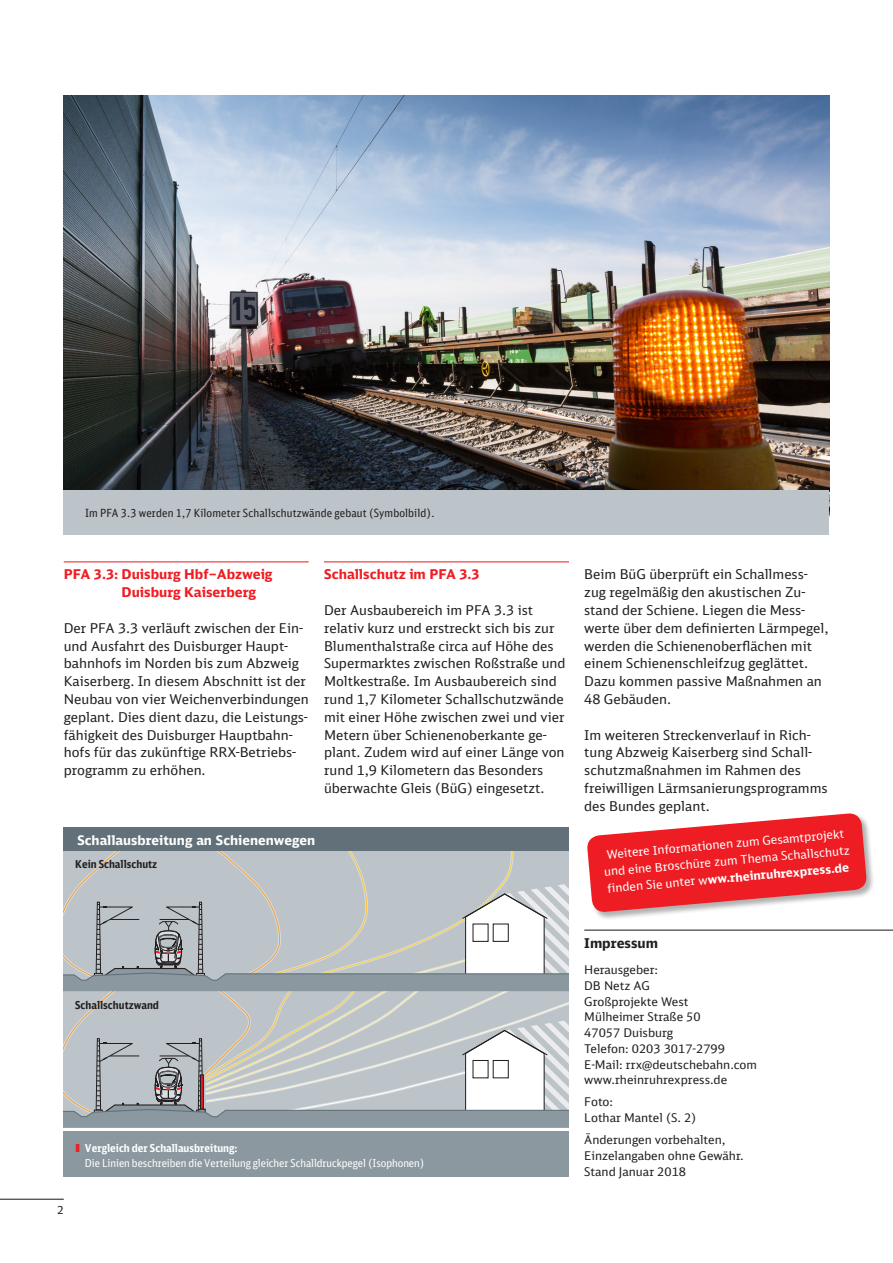
<style>
.page{position:relative;width:893px;height:1263px;background:#fff}
.page>*{position:absolute;margin:0;border:0;box-sizing:border-box;transform-origin:0 0}
.t1{font:13.5px/17.9px "DB Sans";color:#231f20}
.t2{font:700 13.5px/17.9px "DB Sans";color:#ee1d23}
.t3{font:700 13.5px "DB Sans";color:#231f20}
.t4{font:700 13.2px "DB Sans";color:#fff}
.t5{font:12px/15.8px "DB Sans";color:#231f20}
.t6{font:12px/17px "DB Sans";color:#fff;text-align:center}
.t7{font:11.25px "DB Sans Cond";letter-spacing:.015em;color:#231f20}
.t8{font:11.25px "DB Sans";color:#231f20}
.t9{font:10.95px/14.5px "DB Sans Cond";color:#fff}
.t10{font:700 10.95px "DB Sans Cond";color:#231f20}
.s1{font-family:"DB Sans Alternate";font-weight:900;color:#ee1d23}
.s2{font-weight:700}
</style>
<div class="page">
<hr style="left:64px;top:561px;width:245px;height:1px;background:#ee1d23">
<hr style="left:584px;top:929px;width:309px;height:2px;background:#231f20">
<hr style="left:324px;top:561px;width:245px;height:1px;background:#ee1d23">
<div style="left:64px;top:1131px;width:505px;height:45px;background:#8b98a0"></div>
<svg style="left:64px;top:851px;width:505px;height:277px;background:#b9c0c3"></svg>
<div style="left:64px;top:827px;width:505px;height:24px;background:#627179"></div>
<img style="left:64px;top:96px;width:765px;height:394px">
<div style="left:64px;top:490px;width:765px;height:45px;background:#bcc4c9"></div>
<div style="left:587px;top:813px;width:288px;height:107px;background:#231f20;opacity:.35"></div>
<svg style="left:587px;top:813px;width:280px;height:100px"></svg>
<hr style="left:0;top:1199px;width:64px;height:1px;background:#231f20">
<p class="t7" style="left:85px;top:506px;width:351px">Im PFA 3.3 werden 1,7 Kilometer Schallschutzwände gebaut (Symbolbild).</p>
<p class="t2" style="left:122px;top:565px;width:152px;text-indent:-58px">PFA 3.3: Duisburg Hbf–Abzweig<br>Duisburg Kaiserberg</p>
<p class="t1" style="left:64px;top:619px;width:246px">Der PFA 3.3 verläuft zwischen der Ein&shy;und Ausfahrt des Duisburger Haupt&shy;bahnhofs im Norden bis zum Abzweig Kaiserberg. In diesem Abschnitt ist der Neubau von vier Weichenverbindungen geplant. Dies dient dazu, die Leistungs&shy;fähigkeit des Duisburger Hauptbahn&shy;hofs für das zukünftige RRX-Betriebs&shy;programm zu erhöhen.</p>
<p class="t2" style="left:324px;top:565px;width:157px">Schallschutz im PFA 3.3</p>
<p class="t1" style="left:324px;top:601px;width:243px">Der Ausbaubereich im PFA 3.3 ist relativ kurz und erstreckt sich bis zur Blumenthalstraße circa auf Höhe des Supermarktes zwischen Roßstraße und Moltkestraße. Im Ausbaubereich sind rund 1,7 Kilometer Schallschutzwände mit einer Höhe zwischen zwei und vier Metern über Schienenoberkante ge&shy;plant. Zudem wird auf einer Länge von rund 1,9 Kilometern das Besonders überwachte Gleis (BüG) eingesetzt.</p>
<p class="t4" style="left:77px;top:832px;width:239px">Schallausbreitung an Schienenwegen</p>
<p class="t10" style="left:75px;top:857px;width:83px">Kein Schallschutz</p>
<p class="t10" style="left:75px;top:998px;width:85px">Schallschutzwand</p>
<p class="t9" style="left:85px;top:1141px;width:341px;text-indent:-10px"><span class="s1">I</span> <span class="s2">Vergleich der Schallausbreitung:<br></span>Die Linien beschreiben die Verteilung gleicher Schalldruckpegel (Isophonen)</p>
<p class="t8" style="left:57px;top:1203px;width:8px">2</p>
<p class="t1" style="left:584px;top:565px;width:246px">Beim BüG überprüft ein Schallmess--- zug regelmäßig den akustischen Zu&shy;stand der Schiene. Liegen die Mess&shy;werte über dem definierten Lärmpegel, werden die Schienenoberflächen mit einem Schienenschleifzug geglättet.<br>Dazu kommen passive Maßnahmen an 48 Gebäuden.</p>
<p class="t1" style="left:584px;top:726px;width:245px">Im weiteren Streckenverlauf in Rich&shy;tung Abzweig Kaiserberg sind Schall&shy;schutzmaßnahmen im Rahmen des freiwilligen Lärmsanierungsprogramms des Bundes geplant.</p>
<p class="t6" style="left:602px;top:846px;width:248px;rotate:-5deg">Weitere Informationen zum Gesamtprojekt und eine Broschüre zum Thema Schallschutz finden Sie unter w<span class="s2">ww.rheinruhrexpress.de</span></p>
<p class="t3" style="left:584px;top:934px;width:75px">Impressum</p>
<p class="t5" style="left:584px;top:962px;width:174px">Herausgeber:<br>DB Netz AG<br>Großprojekte West<br>Mülheimer Straße 50<br>47057 Duisburg<br>Telefon: 0203 3017-2799<br>E-Mail: rrx@deutschebahn.com www.rheinruhrexpress.de</p>
<p class="t5" style="left:584px;top:1094px;width:113px">Foto:<br>Lothar Mantel (S. 2)</p>
<p class="t5" style="left:584px;top:1132px;width:161px">Änderungen vorbehalten,<br>Einzelangaben ohne Gewähr.<br>Stand Januar 2018</p>
</div>
